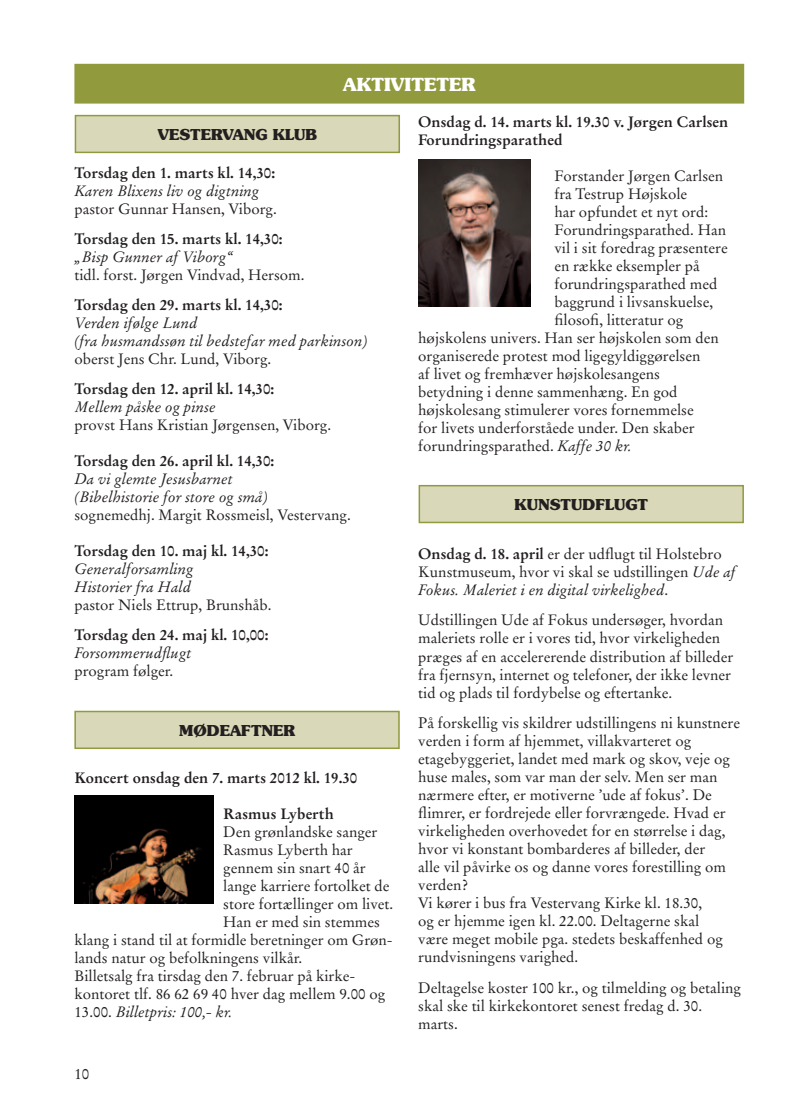
<style>
.page{position:relative;width:808px;height:1106px;background:#fff}
.page>*{position:absolute;margin:0;border:0;box-sizing:border-box;transform-origin:0 0}
.t1{font:700 18px "Souvenir";color:#fff}
.t2{font:15px/18px "Stempel Garamond LT Std";color:#231f20}
.t3{font:700 15px/18px "Stempel Garamond LT Std";color:#231f20}
.t4{font:italic 15px/18px "Stempel Garamond LT Std";color:#231f20}
.t5{font:700 15px "Souvenir";color:#231f20}
.s1{font-style:normal}
.s2{font-style:italic}
.s3{font-weight:700}
</style>
<div class="page">
<div style="left:75px;top:711px;width:324px;height:37px;background:#d9d8b8"></div>
<div style="left:74px;top:710px;width:326px;height:39px;border:2px solid #919a3c"></div>
<div style="left:419px;top:485px;width:324px;height:37px;background:#d9d8b8"></div>
<div style="left:419px;top:485px;width:325px;height:38px;border:2px solid #919a3c"></div>
<div style="left:75px;top:65px;width:668px;height:38px;background:#919a3c"></div>
<div style="left:74px;top:64px;width:670px;height:40px;border:2px solid #919a3c"></div>
<div style="left:75px;top:116px;width:324px;height:36px;background:#d9d8b8"></div>
<div style="left:75px;top:115px;width:325px;height:38px;border:2px solid #919a3c"></div>
<img style="left:74px;top:795px;width:139px;height:108px">
<img style="left:418px;top:159px;width:113px;height:147px">
<p class="t1" style="left:343px;top:73px;width:134px">AKTIVITETER</p>
<p class="t5" style="left:158px;top:125px;width:12px">VESTERVANG</p>
<p class="t5" style="left:273px;top:125px;width:12px">KLUB</p>
<p class="t3" style="left:74px;top:163px;width:202px">Torsdag den 1. marts kl. 14,30:</p>
<p class="t4" style="left:74px;top:181px;width:187px">Karen Blixens liv og digtning</p>
<p class="t2" style="left:74px;top:199px;width:204px">pastor Gunnar Hansen, Viborg.</p>
<p class="t3" style="left:74px;top:229px;width:210px">Torsdag den 15. marts kl. 14,30:</p>
<p class="t4" style="left:74px;top:247px;width:161px">„Bisp Gunner af Viborg“</p>
<p class="t2" style="left:74px;top:265px;width:232px">tidl. forst. Jørgen Vindvad, Hersom.</p>
<p class="t3" style="left:74px;top:295px;width:210px">Torsdag den 29. marts kl. 14,30:</p>
<p class="t4" style="left:74px;top:313px;width:294px">Verden ifølge Lund<br>(fra husmandssøn til bedstefar med parkinson)</p>
<p class="t2" style="left:74px;top:349px;width:198px">oberst Jens Chr. Lund, Viborg.</p>
<p class="t3" style="left:74px;top:379px;width:201px">Torsdag den 12. april kl. 14,30:</p>
<p class="t4" style="left:74px;top:397px;width:143px">Mellem påske og pinse</p>
<p class="t2" style="left:74px;top:415px;width:258px">provst Hans Kristian Jørgensen, Viborg.</p>
<p class="t3" style="left:74px;top:451px;width:201px">Torsdag den 26. april kl. 14,30:</p>
<p class="t4" style="left:74px;top:469px;width:195px">Da vi glemte Jesusbarnet (Bibelhistorie for store og små)</p>
<p class="t2" style="left:74px;top:505px;width:278px">sognemedhj. Margit Rossmeisl, Vestervang.</p>
<p class="t3" style="left:74px;top:541px;width:196px">Torsdag den 10. maj kl. 14,30:</p>
<p class="t4" style="left:74px;top:559px;width:121px">Generalforsamling<br>Historier fra Hald</p>
<p class="t2" style="left:74px;top:595px;width:199px">pastor Niels Ettrup, Brunshåb.</p>
<p class="t3" style="left:74px;top:625px;width:196px">Torsdag den 24. maj kl. 10,00:</p>
<p class="t4" style="left:74px;top:643px;width:119px">Forsommerudflugt</p>
<p class="t2" style="left:74px;top:661px;width:100px">program følger.</p>
<p class="t5" style="left:179px;top:721px;width:117px">MØDEAFTNER</p>
<p class="t3" style="left:74px;top:769px;width:284px">Koncert onsdag den 7. marts 2012 kl. 19.30</p>
<p class="t3" style="left:223px;top:805px;width:112px">Rasmus Lyberth</p>
<p class="t2" style="left:223px;top:823px;width:156px">Den grønlandske sanger</p>
<p class="t2" style="left:223px;top:841px;width:131px">Rasmus Lyberth har</p>
<p class="t2" style="left:223px;top:859px;width:144px">gennem sin snart 40 år</p>
<p class="t2" style="left:223px;top:877px;width:168px">lange karriere fortolket de</p>
<p class="t2" style="left:223px;top:895px;width:172px">store fortællinger om livet.</p>
<p class="t2" style="left:223px;top:913px;width:158px">Han er med sin stemmes</p>
<p class="t2" style="left:74px;top:931px;width:320px">klang i stand til at formidle beretninger om Grøn-</p>
<p class="t2" style="left:74px;top:949px;width:229px">lands natur og befolkningens vilkår.</p>
<p class="t2" style="left:74px;top:967px;width:282px">Billetsalg fra tirsdag den 7. februar på kirke-</p>
<p class="t2" style="left:74px;top:985px;width:312px">kontoret tlf. 86 62 69 40 hver dag mellem 9.00 og</p>
<p class="t4" style="left:74px;top:1003px;width:160px"><span class="s1">13.00.</span> Billetpris: 100,- kr.</p>
<p class="t2" style="left:74px;top:1065px;width:16px">10</p>
<p class="t3" style="left:418px;top:112px;width:311px">Onsdag d. 14. marts kl. 19.30 v. Jørgen Carlsen<br>Forundringsparathed</p>
<p class="t2" style="left:554px;top:166px;width:170px">Forstander Jørgen Carlsen</p>
<p class="t2" style="left:554px;top:184px;width:134px">fra Testrup Højskole</p>
<p class="t2" style="left:554px;top:202px;width:155px">har opfundet et nyt ord:</p>
<p class="t2" style="left:554px;top:220px;width:173px">Forundringsparathed. Han</p>
<p class="t2" style="left:554px;top:238px;width:175px">vil i sit foredrag præsentere</p>
<p class="t2" style="left:554px;top:256px;width:147px">en række eksempler på</p>
<p class="t2" style="left:554px;top:274px;width:164px">forundringsparathed med</p>
<p class="t2" style="left:554px;top:292px;width:160px">baggrund i livsanskuelse,</p>
<p class="t2" style="left:554px;top:310px;width:130px">filosofi, litteratur og</p>
<p class="t2" style="left:418px;top:328px;width:302px">højskolens univers. Han ser højskolen som den</p>
<p class="t2" style="left:418px;top:346px;width:284px">organiserede protest mod ligegyldiggørelsen</p>
<p class="t2" style="left:418px;top:364px;width:243px">af livet og fremhæver højskolesangens</p>
<p class="t2" style="left:418px;top:382px;width:261px">betydning i denne sammenhæng. En god</p>
<p class="t2" style="left:418px;top:400px;width:277px">højskolesang stimulerer vores fornemmelse</p>
<p class="t2" style="left:418px;top:418px;width:278px">for livets underforståede under. Den skaber</p>
<p class="t2" style="left:418px;top:436px;width:215px">forundringsparathed. <span class="s2">Kaffe 30 kr.</span></p>
<p class="t5" style="left:514px;top:495px;width:135px">KUNSTUDFLUGT</p>
<p class="t2" style="left:418px;top:544px;width:319px"><span class="s3">Onsdag d. 18. april</span> er der udflugt til Holstebro<br>Kunstmuseum, hvor vi skal se udstillingen <span class="s2">Ude af<br>Fokus. Maleriet i en digital virkelighed</span>.</p>
<p class="t2" style="left:418px;top:611px;width:316px">Udstillingen Ude af Fokus undersøger, hvordan maleriets rolle er i vores tid, hvor virkeligheden præges af en accelererende distribution af billeder fra fjernsyn, internet og telefoner, der ikke levner tid og plads til fordybelse og eftertanke.</p>
<p class="t2" style="left:418px;top:714px;width:323px">På forskellig vis skildrer udstillingens ni kunstnere verden i form af hjemmet, villakvarteret og etagebyggeriet, landet med mark og skov, veje og huse males, som var man der selv. Men ser man nærmere efter, er motiverne ’ude af fokus’. De flimrer, er fordrejede eller forvrængede. Hvad er virkeligheden overhovedet for en størrelse i dag, hvor vi konstant bombarderes af billeder, der<br>alle vil påvirke os og danne vores forestilling om verden?<br>Vi kører i bus fra Vestervang Kirke kl. 18.30,<br>og er hjemme igen kl. 22.00. Deltagerne skal<br>være meget mobile pga. stedets beskaffenhed og rundvisningens varighed.</p>
<p class="t2" style="left:418px;top:979px;width:324px">Deltagelse koster 100 kr., og tilmelding og betaling skal ske til kirkekontoret senest fredag d. 30. marts.</p>
</div>
